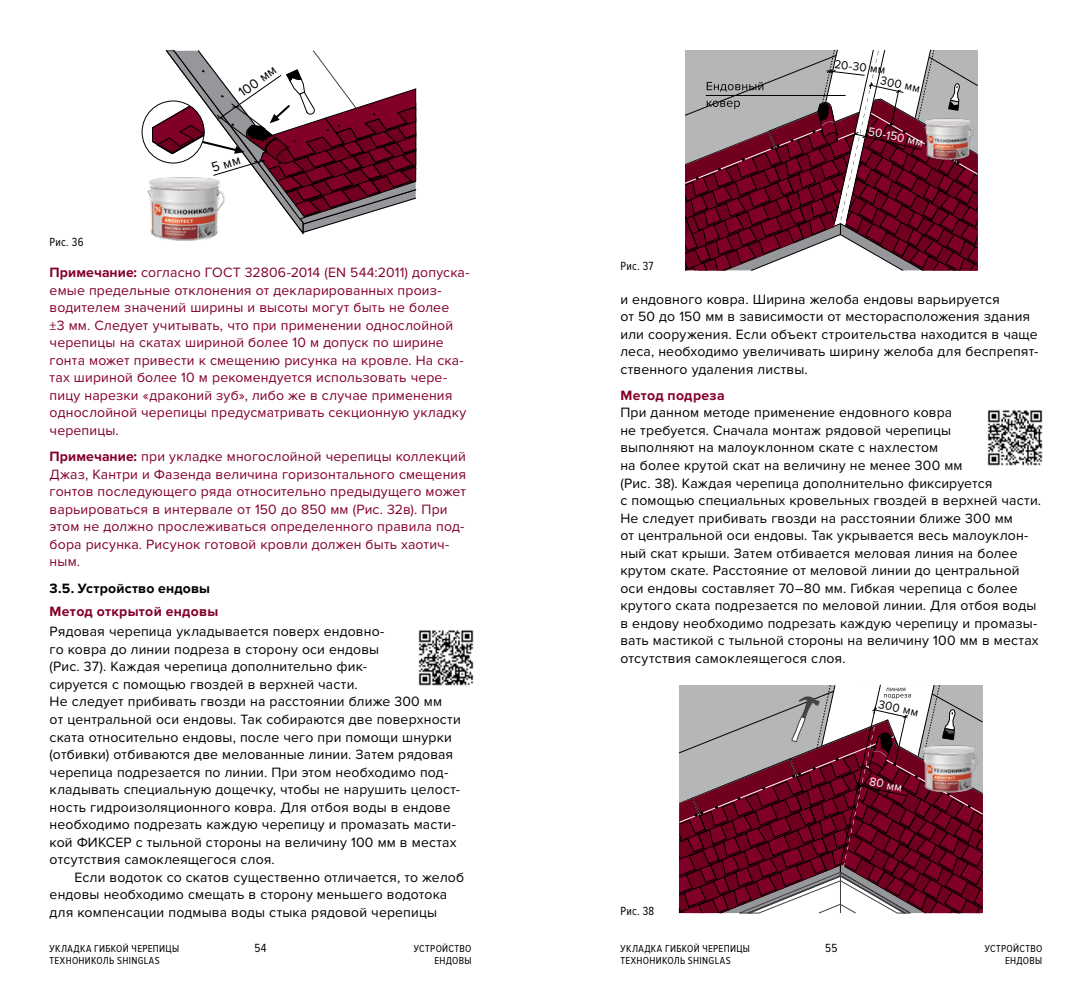
<style>
.page{position:relative;width:1092px;height:993px;background:#fff}
.page>*{position:absolute;margin:0;border:0;box-sizing:border-box;transform-origin:0 0}
.t1{font:14px/17.5px "Proxima Nova";letter-spacing:.01em;color:#000}
.t2{font:14px/17.5px "Proxima Nova";letter-spacing:.01em;color:#840029}
.t3{font:700 14px "Proxima Nova";letter-spacing:.02em;color:#840029}
.t4{font:700 14px "Proxima Nova";letter-spacing:.015em;color:#000}
.t5{font:14px "Proxima Nova";letter-spacing:.01em;color:#000;scale:.96 1}
.t6{font:12.25px "Proxima Nova Cond";letter-spacing:.02em;color:#000;scale:.96 1}
.t7{font:12.25px "Proxima Nova";color:#000;scale:.96 1}
.t8{font:12.25px "Proxima Nova";color:#fff;scale:.96 1}
.t9{font:12.25px "Proxima Nova Cond";letter-spacing:.02em;color:#000}
.t10{font:10.5px/12.2px "Proxima Nova Cond";letter-spacing:.035em;color:#000}
.s1{font-weight:700}
</style>
<div class="page">
<img style="left:418px;top:630px;width:56px;height:56px">
<img style="left:987px;top:410px;width:56px;height:56px">
<svg style="left:685px;top:49px;width:293px;height:222px;background:#8d5868"></svg>
<img style="left:918px;top:106px;width:59px;height:60px">
<svg style="left:678px;top:684px;width:305px;height:230px;background:#894f60"></svg>
<img style="left:915px;top:731px;width:67px;height:67px">
<img style="left:147px;top:180px;width:68px;height:61px">
<svg style="left:152px;top:49px;width:265px;height:187px"></svg>
<p class="t6" style="left:50px;top:235px;width:37px">Рис. 36</p>
<p class="t5" style="left:235px;top:87px;width:46px;rotate:-36deg">100 мм</p>
<p class="t2" style="left:50px;top:264px;width:421px"><span class="s1">Примечание:</span> согласно ГОСТ 32806-2014 (EN 544:2011) допуска&shy;емые предельные отклонения от декларированных произ&shy;водителем значений ширины и высоты могут быть не более<br>±3 мм. Следует учитывать, что при применении однослойной черепицы на скатах шириной более 10 м допуск по ширине гонта может привести к смещению рисунка на кровле. На ска&shy;тах шириной более 10 м рекомендуется использовать чере&shy;пицу нарезки «драконий зуб», либо же в случае применения однослойной черепицы предусматривать секционную укладку черепицы.</p>
<p class="t2" style="left:50px;top:448px;width:418px"><span class="s1">Примечание:</span> при укладке многослойной черепицы коллекций Джаз, Кантри и Фазенда величина горизонтального смещения гонтов последующего ряда относительно предыдущего может варьироваться в интервале от 150 до 850 мм (Рис. 32в). При этом не должно прослеживаться определенного правила под&shy;бора рисунка. Рисунок готовой кровли должен быть хаотич&shy;ным.</p>
<p class="t4" style="left:50px;top:580px;width:162px">3.5. Устройство ендовы</p>
<p class="t3" style="left:50px;top:602px;width:170px">Метод открытой ендовы</p>
<p class="t1" style="left:50px;top:623px;width:412px">Рядовая черепица укладывается поверх ендовно-<br>го ковра до линии подреза в сторону оси ендовы<br>(Рис. 37). Каждая черепица дополнительно фик-<br>сируется с помощью гвоздей в верхней части.<br>Не следует прибивать гвозди на расстоянии ближе 300 мм<br>от центральной оси ендовы. Так собираются две поверхности ската относительно ендовы, после чего при помощи шнурки (отбивки) отбиваются две мелованные линии. Затем рядовая черепица подрезается по линии. При этом необходимо под&shy;кладывать специальную дощечку, чтобы не нарушить целост&shy;ность гидроизоляционного ковра. Для отбоя воды в ендове необходимо подрезать каждую черепицу и промазать масти&shy;кой ФИКСЕР с тыльной стороны на величину 100 мм в местах отсутствия самоклеящегося слоя.</p>
<p class="t1" style="left:50px;top:868px;width:416px;text-indent:25px">Если водоток со скатов существенно отличается, то желоб ендовы необходимо смещать в сторону меньшего водотока для компенсации подмыва воды стыка рядовой черепицы</p>
<p class="t6" style="left:620px;top:259px;width:36px">Рис. 37</p>
<p class="t7" style="left:835px;top:57px;width:55px;rotate:6deg">20-30 мм</p>
<p class="t7" style="left:881px;top:73px;width:44px;rotate:12deg">300 мм</p>
<p class="t8" style="left:869px;top:124px;width:60px;rotate:12deg">50-150 мм</p>
<p class="t1" style="left:620px;top:290px;width:419px">и ендовного ковра. Ширина желоба ендовы варьируется<br>от 50 до 150 мм в зависимости от месторасположения здания или сооружения. Если объект строительства находится в чаще леса, необходимо увеличивать ширину желоба для беспрепят&shy;ственного удаления листвы.</p>
<p class="t3" style="left:620px;top:387px;width:106px">Метод подреза</p>
<p class="t1" style="left:620px;top:404px;width:422px">При данном методе применение ендовного ковра<br>не требуется. Сначала монтаж рядовой черепицы<br>выполняют на малоуклонном скате с нахлестом<br>на более крутой скат на величину не менее 300 мм<br>(Рис. 38). Каждая черепица дополнительно фиксируется<br>с помощью специальных кровельных гвоздей в верхней части.<br>Не следует прибивать гвозди на расстоянии ближе 300 мм<br>от центральной оси ендовы. Так укрывается весь малоуклон&shy;ный скат крыши. Затем отбивается меловая линия на более крутом скате. Расстояние от меловой линии до центральной оси ендовы составляет 70–80 мм. Гибкая черепица с более крутого ската подрезается по меловой линии. Для отбоя воды в ендову необходимо подрезать каждую черепицу и промазы&shy;вать мастикой с тыльной стороны на величину 100 мм в местах отсутствия самоклеящегося слоя.</p>
<p class="t7" style="left:880px;top:696px;width:44px;rotate:12deg">300 мм</p>
<p class="t6" style="left:620px;top:903px;width:37px">Рис. 38</p>
<p class="t8" style="left:871px;top:773px;width:36px;rotate:12deg">80 мм</p>
<p class="t10" style="left:50px;top:942px;width:131px">Укладка гибкой черепицы<br>ТехноНИК</p>
<p class="t10" style="left:96px;top:954px;width:65px">ОЛЬ SHINGLAS</p>
<p class="t10" style="left:434px;top:942px;width:39px;text-indent:-20px">Устройство ендовы</p>
<p class="t10" style="left:1005px;top:942px;width:39px;text-indent:-20px">Устройство ендовы</p>
<p class="t10" style="left:620px;top:942px;width:131px">Укладка гибкой черепицы<br>ТехноНИК</p>
<p class="t9" style="left:254px;top:940px;width:14px">54</p>
<p class="t9" style="left:825px;top:940px;width:14px">55</p>
<p class="t10" style="left:667px;top:954px;width:65px">ОЛЬ SHINGLAS</p>
</div>
